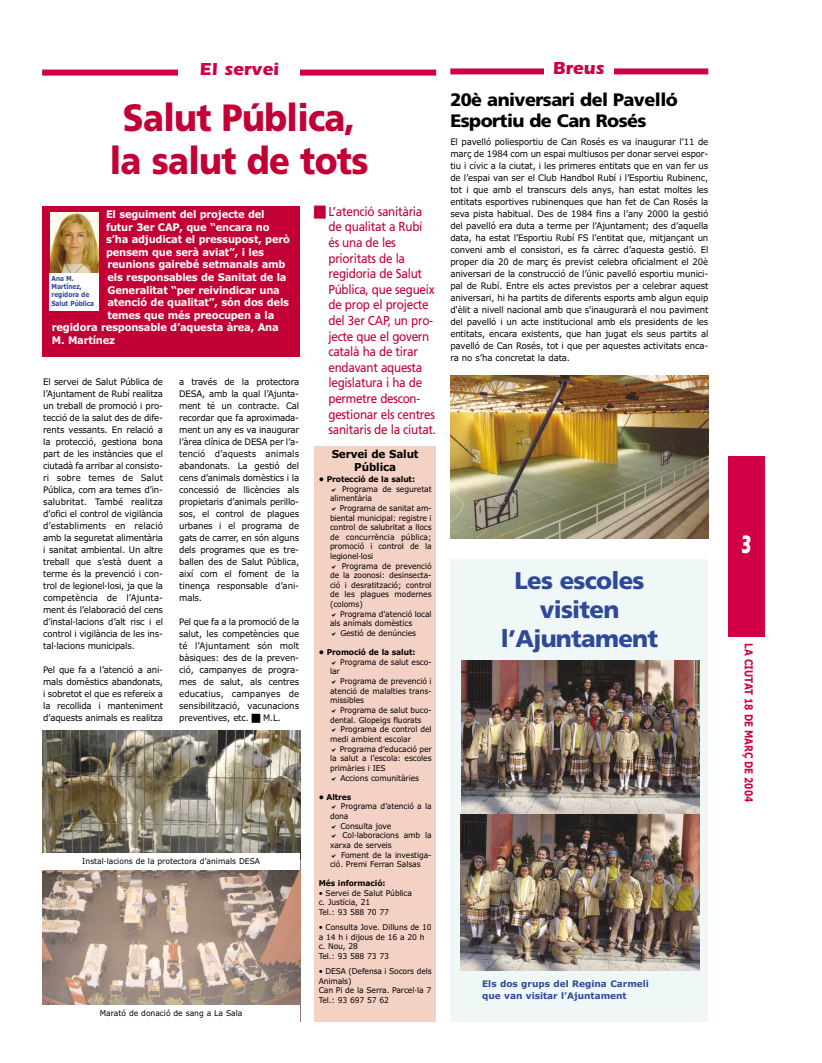
<style>
.page{position:relative;width:822px;height:1063px;background:#fff}
.page>*{position:absolute;margin:0;border:0;box-sizing:border-box;transform-origin:0 0}
.t1{font:900 38px/43px "Frutiger";letter-spacing:-.02em;color:#c30036;text-align:center;scale:.9 1}
.t2{font:700 26px "Itc Eras";color:#fff;scale:.6 1}
.t3{font:900 24px/28.8px "Frutiger";letter-spacing:-.03em;color:#2e499a;text-align:center}
.t4{font:900 18px/21.6px "Frutiger";letter-spacing:-.03em;color:#000}
.t5{font:700 18px "Itc Eras";color:#d10046}
.t6{font:13px/15.6px "Frutiger";letter-spacing:-.02em;color:#c30036;scale:.9 1}
.t7{font:700 11px "Verdana";letter-spacing:-.015em;color:#d10046;scale:.8 1}
.t8{font:700 11px/13.2px "Verdana";letter-spacing:-.015em;color:#000;text-align:center;scale:.95 1}
.t9{font:700 10.5px "Verdana";letter-spacing:-.02em;color:#fff;scale:.95 1}
.t10{font:9px/12px "Verdana";letter-spacing:-.02em;color:#000;text-align:justify;scale:.95 1}
.t11{font:700 9px/12px "Verdana";color:#2e499a}
.t12{font:8px/9.6px "Verdana";letter-spacing:-.015em;color:#000;scale:.95 1}
.t13{font:700 8px "Verdana";letter-spacing:-.015em;color:#000;scale:.95 1}
.t14{font:700 7px/8.4px "Verdana";letter-spacing:-.015em;color:#2e499a;scale:.85 1}
</style>
<div class="page">
<div style="left:728px;top:456px;width:37px;height:181px;background:#d10046"></div>
<div style="left:314px;top:446px;width:122px;height:575px;background:#f3d1c4"></div>
<img style="left:42px;top:730px;width:258px;height:275px">
<div style="left:450px;top:68px;width:258px;height:6px;background:#d10046"></div>
<div style="left:544px;top:58px;width:69px;height:24px;background:#fff"></div>
<div style="left:42px;top:70px;width:394px;height:6px;background:#d10046"></div>
<div style="left:178px;top:59px;width:122px;height:24px;background:#fff"></div>
<img style="left:450px;top:376px;width:258px;height:162px">
<div style="left:42px;top:206px;width:258px;height:150px;background:#c30036"></div>
<img style="left:50px;top:213px;width:48px;height:60px">
<div style="left:50px;top:273px;width:49px;height:38px;background:#fff"></div>
<div style="left:42px;top:854px;width:258px;height:16px;background:#fff"></div>
<div style="left:450px;top:559px;width:258px;height:462px;background:#f0f7f7"></div>
<img style="left:461px;top:660px;width:238px;height:155px">
<img style="left:461px;top:815px;width:238px;height:156px">
<h3 class="t5" style="left:200px;top:63px;width:81px">El servei</h3>
<h3 class="t5" style="left:553px;top:62px;width:53px">Breus</h3>
<h1 class="t1" style="left:110px;top:99px;width:289px">Salut Pública, la salut de tots</h1>
<h3 class="t4" style="left:450px;top:90px;width:229px">20è aniversari del Pavelló<br>Esportiu de Can Rosés</h3>
<p class="t10" style="left:450px;top:137px;width:273px">El pavelló poliesportiu de Can Rosés es va inaugurar l’11 de març de 1984 com un espai multiusos per donar servei espor&shy;tiu i cívic a la ciutat, i les primeres entitats que en van fer us de l’espai van ser el Club Handbol Rubí i l’Esportiu Rubinenc, tot i que amb el transcurs dels anys, han estat moltes les entitats esportives rubinenques que han fet de Can Rosés la seva pista habitual. Des de 1984 fins a l’any 2000 la gestió del pavelló era duta a terme per l’Ajuntament; des d’aquella data, ha estat l’Esportiu Rubí FS l’entitat que, mitjançant un conveni amb el consistori, es fa càrrec d’aquesta gestió. El proper dia 20 de març és previst celebra oficialment el 20è aniversari de la construcció de l’únic pavelló esportiu munici&shy;pal de Rubí. Entre els actes previstos per a celebrar aquest aniversari, hi ha partits de diferents esports amb algun equip d'èlit a nivell nacional amb que s'inaugurarà el nou paviment del pavelló i un acte institucional amb els presidents de les entitats, encara existents, que han jugat els seus partits al pavelló de Can Rosés, tot i que per aquestes activitats enca&shy;ra no s’ha concretat la data.</p>
<p class="t6" style="left:328px;top:205px;width:121px">L’atenció sanitària de qualitat a Rubí és una de les prioritats de la regidoria de Salut<br>Pública, que segueix de prop el projecte del 3er CAP, un pro&shy;jecte que el govern català ha de tirar endavant aquesta legislatura i ha de permetre descon&shy;gestionar els centres sanitaris de la ciutat.</p>
<p class="t8" style="left:332px;top:448px;width:93px">Servei de Salut<br>Pública</p>
<p class="t13" style="left:319px;top:476px;width:103px">• Protecció de la salut:</p>
<p class="t12" style="left:330px;top:485px;width:108px;text-indent:12px">Programa de seguretat alimentària</p>
<p class="t12" style="left:330px;top:504px;width:108px;text-align:justify;text-indent:10px">Programa de sanitat am&shy;biental municipal: registre i control de salubritat a llocs de concurrència pública; promoció i control de la legionel·losi</p>
<p class="t12" style="left:330px;top:562px;width:108px;text-align:justify;text-indent:12px">Programa de prevenció de la zoonosi: desinsecta&shy;ció i desratització; control de les plagues modernes (coloms)</p>
<p class="t12" style="left:340px;top:610px;width:98px">Programa d'atenció local</p>
<p class="t12" style="left:330px;top:619px;width:88px">als animals domèstics</p>
<p class="t12" style="left:340px;top:629px;width:81px">Gestió de denúncies</p>
<p class="t13" style="left:319px;top:649px;width:103px">• Promoció de la salut:</p>
<p class="t12" style="left:340px;top:658px;width:98px">Programa de salut esco-</p>
<p class="t12" style="left:330px;top:667px;width:12px">lar</p>
<p class="t12" style="left:330px;top:677px;width:108px;text-align:justify;text-indent:10px">Programa de prevenció i atenció de malalties trans&shy;missibles</p>
<p class="t12" style="left:330px;top:706px;width:108px;text-indent:10px">Programa de salut buco&shy;dental. Glopeigs fluorats</p>
<p class="t12" style="left:330px;top:726px;width:108px;text-indent:11px">Programa de control del medi ambient escolar</p>
<p class="t12" style="left:340px;top:745px;width:98px">Programa d’educació per</p>
<p class="t12" style="left:330px;top:754px;width:108px">la salut a l’escola: escoles</p>
<p class="t12" style="left:330px;top:764px;width:60px">primàries i IES</p>
<p class="t12" style="left:340px;top:774px;width:84px">Accions comunitàries</p>
<p class="t13" style="left:319px;top:793px;width:36px">• Altres</p>
<p class="t12" style="left:341px;top:802px;width:97px">Programa d’atenció a la</p>
<p class="t12" style="left:330px;top:812px;width:21px">dona</p>
<p class="t12" style="left:340px;top:822px;width:55px">Consulta jove</p>
<p class="t12" style="left:342px;top:831px;width:95px">Col·laboracions amb la</p>
<p class="t12" style="left:330px;top:841px;width:67px">xarxa de serveis</p>
<p class="t12" style="left:341px;top:851px;width:97px">Foment de la investiga-</p>
<p class="t12" style="left:330px;top:860px;width:97px">ció. Premi Ferran Salsas</p>
<p class="t13" style="left:319px;top:880px;width:72px">Més informació:</p>
<p class="t12" style="left:319px;top:889px;width:100px">• Servei de Salut Pública c. Justícia, 21<br>Tel.: 93 588 70 77</p>
<p class="t12" style="left:319px;top:923px;width:120px">• Consulta Jove. Dilluns de 10 a 14 h i dijous de 16 a 20 h c. Nou, 28<br>Tel.: 93 588 73 73</p>
<p class="t12" style="left:319px;top:967px;width:120px">• DESA (Defensa i Socors dels<br>Animals)<br>Can Pi de la Serra. Parcel·la 7<br>Tel.: 93 697 57 62</p>
<p class="t9" style="left:106px;top:210px;width:168px">El seguiment del projecte del</p>
<p class="t9" style="left:106px;top:223px;width:174px">futur 3er CAP, que “encara no</p>
<p class="t9" style="left:106px;top:235px;width:195px">s’ha adjudicat el pressupost, però</p>
<p class="t9" style="left:106px;top:248px;width:168px">pensem que serà aviat”, i les</p>
<p class="t9" style="left:107px;top:260px;width:189px">reunions gairebé setmanals amb</p>
<p class="t9" style="left:107px;top:273px;width:190px">els responsables de Sanitat de la</p>
<p class="t9" style="left:107px;top:286px;width:183px">Generalitat “per reivindicar una</p>
<p class="t9" style="left:107px;top:298px;width:193px">atenció de qualitat”, són dos dels</p>
<p class="t9" style="left:107px;top:311px;width:177px">temes que més preocupen a la</p>
<p class="t9" style="left:52px;top:323px;width:240px">regidora responsable d’aquesta àrea, Ana</p>
<p class="t9" style="left:52px;top:336px;width:68px">M. Martínez</p>
<p class="t14" style="left:52px;top:274px;width:52px">Ana M.<br>Martínez, regidora de<br>Salut Pública</p>
<p class="t10" style="left:43px;top:377px;width:128px">El servei de Salut Pública de l’Ajuntament de Rubí realitza un treball de promoció i pro&shy;tecció de la salut des de dife&shy;rents vessants. En relació a la protecció, gestiona bona part de les instàncies que el ciutadà fa arribar al consisto&shy;ri sobre temes de Salut Pública, com ara temes d’in&shy;salubritat. També realitza d’ofici el control de vigilància d’establiments en relació amb la seguretat alimentària i sanitat ambiental. Un altre treball que s’està duent a terme és la prevenció i con&shy;trol de legionel·losi, ja que la competència de l’Ajunta&shy;ment és l’elaboració del cens d’instal·lacions d’alt risc i el control i vigilància de les ins&shy;tal·lacions municipals.</p>
<p class="t10" style="left:43px;top:665px;width:128px">Pel que fa a l’atenció a ani&shy;mals domèstics abandonats, i sobretot el que es refereix a la recollida i manteniment d’aquests animals es realitza</p>
<p class="t10" style="left:179px;top:377px;width:128px">a través de la protectora DESA, amb la qual l’Ajunta&shy;ment té un contracte. Cal recordar que fa aproximada&shy;ment un any es va inaugurar l’àrea clínica de DESA per l’a&shy;tenció d’aquests animals abandonats. La gestió del cens d’animals domèstics i la concessió de llicències als propietaris d’animals perillo&shy;sos, el control de plagues urbanes i el programa de gats de carrer, en són alguns dels programes que es tre&shy;ballen des de Salut Pública, així com el foment de la tinença responsable d’ani&shy;mals.</p>
<p class="t10" style="left:179px;top:617px;width:128px">Pel que fa a la promoció de la salut, les competències que té l’Ajuntament són molt bàsiques: des de la preven&shy;ció, campanyes de progra&shy;mes de salut, als centres educatius, campanyes de sensibilització, vacunacions preventives, etc.</p>
<h3 class="t3" style="left:501px;top:569px;width:159px">Les escoles visiten l’Ajuntament</h3>
<p class="t10" style="left:263px;top:713px;width:20px">M.L.</p>
<p class="t12" style="left:82px;top:857px;width:189px">Instal·lacions de la protectora d’animals DESA</p>
<p class="t11" style="left:482px;top:978px;width:168px">Els dos grups del Regina Carmeli que van visitar l’Ajuntament</p>
<p class="t12" style="left:100px;top:1009px;width:152px">Marató de donació de sang a La Sala</p>
<h2 class="t2" style="left:741px;top:536px;width:19px">3</h2>
<p class="t7" style="left:753px;top:643px;width:200px;rotate:90deg">LA CIUTAT 18 DE MARÇ DE 2004</p>
</div>
